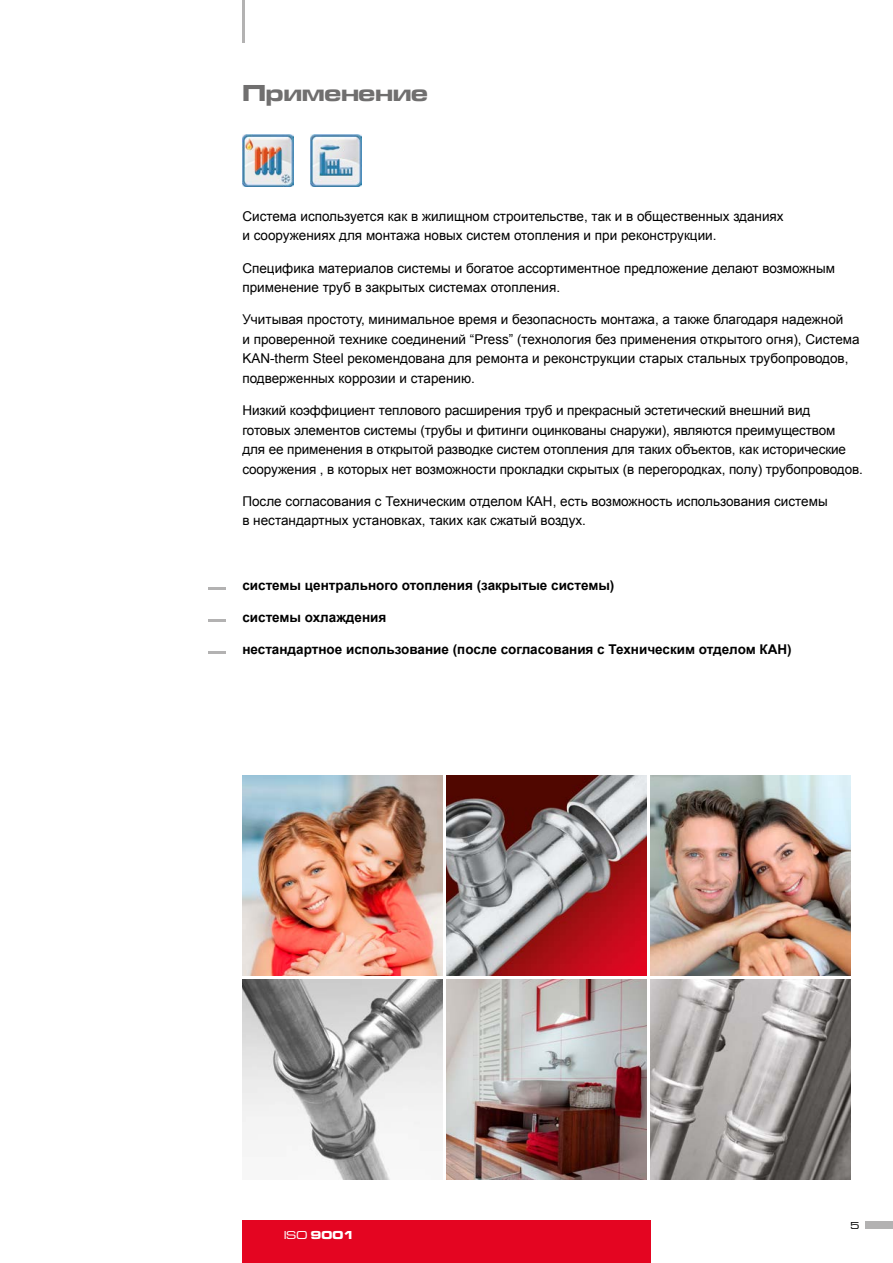
<style>
.page{position:relative;width:893px;height:1263px;background:#fff}
.page>*{position:absolute;margin:0;border:0;box-sizing:border-box;transform-origin:0 0}
.t1{font:24px "Microgramma D Bol Ext";color:#706f6f}
.t2{font:13.5px/19.5px "Arial";color:#000}
.t3{font:700 13.5px "Arial";color:#000}
.t4{font:12px "Microgramma D Bol Ext";color:#fff}
.t5{font:10.5px "Microgramma D Med Ext";color:#000}
.s1{font-family:"Microgramma D Med Ext"}
</style>
<div class="page">
<div style="left:242px;top:1220px;width:409px;height:43px;background:#e40521"></div>
<hr style="left:242px;top:0;width:2px;height:43px;background:#b3b2b2">
<div style="left:865px;top:1222px;width:28px;height:7px;background:#b3b2b2"></div>
<svg style="left:208px;top:588px;width:17px;height:2px"></svg>
<svg style="left:208px;top:620px;width:17px;height:2px"></svg>
<svg style="left:208px;top:652px;width:17px;height:2px"></svg>
<img style="left:242px;top:775px;width:201px;height:201px">
<img style="left:242px;top:979px;width:201px;height:200px">
<img style="left:446px;top:775px;width:201px;height:201px">
<img style="left:446px;top:979px;width:201px;height:200px">
<img style="left:650px;top:775px;width:200px;height:201px">
<img style="left:650px;top:979px;width:200px;height:200px">
<img style="left:242px;top:135px;width:52px;height:51px">
<img style="left:310px;top:135px;width:51px;height:51px">
<h1 class="t1" style="left:242px;top:77px;width:187px">Применение</h1>
<p class="t2" style="left:242px;top:207px;width:543px">Система используется как в жилищном строительстве, так и в общественных зданиях и сооружениях для монтажа новых систем отопления и при реконструкции.</p>
<p class="t2" style="left:242px;top:258px;width:594px">Специфика материалов системы и богатое ассортиментное предложение делают возможным применение труб в закрытых системaх отопления.</p>
<p class="t2" style="left:242px;top:310px;width:619px">Учитывая простоту, минимальное время и безопасность монтажа, а также благодаря надежной<br>и проверенной технике соединений “Press” (технология без применения открытого огня), Система KAN-therm Steel рекомендована для ремонта и реконструкции старых стальных трубопроводов, подверженных коррозии и старению.</p>
<p class="t2" style="left:242px;top:401px;width:622px">Низкий коэффициент теплового расширения труб и прекрасный эстетический внешний вид<br>готовых элементов системы (трубы и фитинги оцинкованы снаружи), являются преимуществом<br>для ее применения в открытой разводке систем отопления для таких объектов, как исторические сооружения , в которых нет возможности прокладки скрытых (в перегородках, полу) трубопроводов.</p>
<p class="t2" style="left:242px;top:491px;width:587px">После согласования с Техническим отделом КАН, есть возможность использования системы в нестандартных установках, таких как сжатый воздух.</p>
<p class="t3" style="left:242px;top:576px;width:374px">системы центрального отопления (закрытые системы)</p>
<p class="t3" style="left:242px;top:608px;width:145px">системы охлаждения</p>
<p class="t3" style="left:242px;top:641px;width:551px">нестандартное использование (после согласования с Техническим отделом КАН)</p>
<p class="t4" style="left:284px;top:1227px;width:71px"><span class="s1">ISO</span> 9001</p>
<p class="t5" style="left:851px;top:1219px;width:10px">5</p>
</div>
